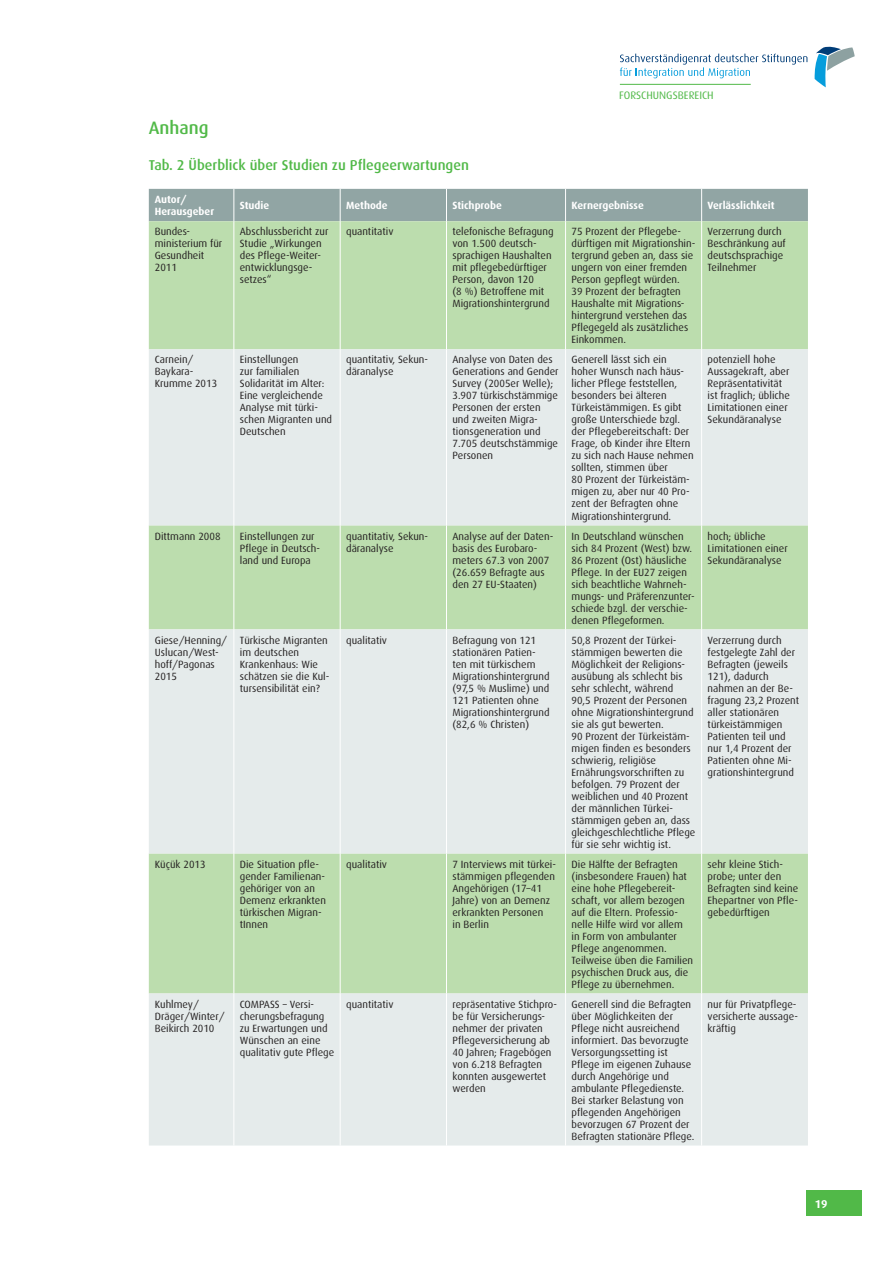
<style>
.page{position:relative;width:893px;height:1263px;background:#fff}
.page>*{position:absolute;margin:0;border:0;box-sizing:border-box;transform-origin:0 0}
.t1{font:500 18px "Dax CE";color:#51b948}
.t2{font:500 14.25px "Dax CE";color:#51b948}
.t3{font:700 11.4px "Dax CE";color:#fff}
.t4{font:10.8px "Dax Turk";color:#51b948}
.t5{font:10.5px/12px "Dax Turk";color:#231f20}
.t6{font:700 10.5px/12px "Dax CE";color:#fff}
</style>
<div class="page">
<div style="left:806px;top:1191px;width:56px;height:25px;background:#51b948"></div>
<svg style="left:814px;top:47px;width:41px;height:40px"></svg>
<svg style="left:620px;top:54px;width:187px;height:24px"></svg>
<hr style="left:620px;top:84px;width:131px;height:1px;background:#51b948">
<div style="left:149px;top:189px;width:659px;height:32px;background:#91a5a4"></div>
<div style="left:149px;top:221px;width:659px;height:128px;background:#bcddae"></div>
<svg style="left:149px;top:349px;width:659px;height:796px;background:#d8e6d8"></svg>
<hr style="left:233px;top:189px;width:1px;height:32px;background:#fff">
<hr style="left:340px;top:189px;width:1px;height:32px;background:#fff">
<hr style="left:446px;top:189px;width:1px;height:32px;background:#fff">
<hr style="left:565px;top:189px;width:1px;height:32px;background:#fff">
<hr style="left:701px;top:189px;width:1px;height:32px;background:#fff">
<hr style="left:233px;top:221px;width:1px;height:128px;background:#fff">
<hr style="left:340px;top:221px;width:1px;height:128px;background:#fff">
<hr style="left:446px;top:221px;width:1px;height:128px;background:#fff">
<hr style="left:565px;top:221px;width:1px;height:128px;background:#fff">
<hr style="left:701px;top:221px;width:1px;height:128px;background:#fff">
<hr style="left:233px;top:349px;width:1px;height:176px;background:#fff">
<hr style="left:340px;top:349px;width:1px;height:176px;background:#fff">
<hr style="left:446px;top:349px;width:1px;height:176px;background:#fff">
<hr style="left:565px;top:349px;width:1px;height:176px;background:#fff">
<hr style="left:701px;top:349px;width:1px;height:176px;background:#fff">
<hr style="left:233px;top:525px;width:1px;height:104px;background:#fff">
<hr style="left:340px;top:525px;width:1px;height:104px;background:#fff">
<hr style="left:446px;top:525px;width:1px;height:104px;background:#fff">
<hr style="left:565px;top:525px;width:1px;height:104px;background:#fff">
<hr style="left:701px;top:525px;width:1px;height:104px;background:#fff">
<hr style="left:233px;top:629px;width:1px;height:224px;background:#fff">
<hr style="left:340px;top:629px;width:1px;height:224px;background:#fff">
<hr style="left:446px;top:629px;width:1px;height:224px;background:#fff">
<hr style="left:565px;top:629px;width:1px;height:224px;background:#fff">
<hr style="left:701px;top:629px;width:1px;height:224px;background:#fff">
<hr style="left:233px;top:853px;width:1px;height:140px;background:#fff">
<hr style="left:340px;top:853px;width:1px;height:140px;background:#fff">
<hr style="left:446px;top:853px;width:1px;height:140px;background:#fff">
<hr style="left:565px;top:853px;width:1px;height:140px;background:#fff">
<hr style="left:701px;top:853px;width:1px;height:140px;background:#fff">
<hr style="left:233px;top:993px;width:1px;height:152px;background:#fff">
<hr style="left:340px;top:993px;width:1px;height:152px;background:#fff">
<hr style="left:446px;top:993px;width:1px;height:152px;background:#fff">
<hr style="left:565px;top:993px;width:1px;height:152px;background:#fff">
<hr style="left:701px;top:993px;width:1px;height:152px;background:#fff">
<p class="t4" style="left:619px;top:89px;width:96px">FORSCHUNGSBEREICH</p>
<h1 class="t1" style="left:149px;top:116px;width:61px">Anhang</h1>
<h2 class="t2" style="left:149px;top:156px;width:322px">Tab. 2 Überblick über Studien zu Pflegeerwartungen</h2>
<p class="t6" style="left:155px;top:193px;width:61px">Autor/<br>Herausgeber</p>
<p class="t6" style="left:240px;top:199px;width:31px">Studie</p>
<p class="t6" style="left:346px;top:199px;width:43px">Methode</p>
<p class="t6" style="left:452px;top:199px;width:51px">Stichprobe</p>
<p class="t6" style="left:571px;top:199px;width:74px">Kernergebnisse</p>
<p class="t6" style="left:708px;top:199px;width:69px">Verlässlichkeit</p>
<p class="t5" style="left:155px;top:226px;width:69px">Bundes&shy;ministerium für<br>Gesundheit<br>2011</p>
<p class="t5" style="left:240px;top:226px;width:90px">Abschlussbericht zur<br>Studie „Wirkungen des Pflege-Weiter&shy;entwicklungsge&shy;setzes“</p>
<p class="t5" style="left:346px;top:226px;width:49px">quantitativ</p>
<p class="t5" style="left:452px;top:226px;width:103px">telefonische Befragung von 1.500 deutsch&shy;sprachigen Haushalten mit pflegebedürftiger<br>Person, davon 120<br>(8 %) Betroffene mit<br>Migrationshintergrund</p>
<p class="t5" style="left:571px;top:226px;width:125px">75 Prozent der Pflegebe&shy;dürftigen mit Migrationshin&shy;tergrund geben an, dass sie ungern von einer fremden<br>Person gepflegt würden.<br>39 Prozent der befragten<br>Haushalte mit Migrations&shy;hintergrund verstehen das<br>Pflegegeld als zusätzliches<br>Einkommen.</p>
<p class="t5" style="left:708px;top:226px;width:80px">Verzerrung durch<br>Beschränkung auf deutschsprachige<br>Teilnehmer</p>
<p class="t5" style="left:155px;top:354px;width:64px">Carnein/<br>Baykara-<br>Krumme 2013</p>
<p class="t5" style="left:240px;top:354px;width:94px">Einstellungen<br>zur familialen<br>Solidarität im Alter:<br>Eine vergleichende<br>Analyse mit türki&shy;schen Migranten und<br>Deutschen</p>
<p class="t5" style="left:346px;top:354px;width:83px">quantitativ, Sekun&shy;däranalyse</p>
<p class="t5" style="left:452px;top:354px;width:108px">Analyse von Daten des<br>Generations and Gender<br>Survey (2005er Welle);<br>3.907 türkischstämmige<br>Personen der ersten und zweiten Migra&shy;tionsgeneration und<br>7.705 deutschstämmige<br>Personen</p>
<p class="t5" style="left:571px;top:354px;width:124px">Generell lässt sich ein hoher Wunsch nach häus&shy;licher Pflege feststellen, besonders bei älteren<br>Türkeistämmigen. Es gibt große Unterschiede bzgl. der Pflegebereitschaft: Der<br>Frage, ob Kinder ihre Eltern zu sich nach Hause nehmen sollten, stimmen über<br>80 Prozent der Türkeistäm&shy;migen zu, aber nur 40 Pro&shy;zent der Befragten ohne<br>Migrationshintergrund.</p>
<p class="t5" style="left:708px;top:354px;width:84px">potenziell hohe<br>Aussagekraft, aber<br>Repräsentativität ist fraglich; übliche<br>Limitationen einer<br>Sekundäranalyse</p>
<p class="t5" style="left:155px;top:530px;width:67px">Dittmann 2008</p>
<p class="t5" style="left:240px;top:530px;width:82px">Einstellungen zur<br>Pflege in Deutsch&shy;land und Europa</p>
<p class="t5" style="left:346px;top:530px;width:83px">quantitativ, Sekun&shy;däranalyse</p>
<p class="t5" style="left:452px;top:530px;width:102px">Analyse auf der Daten&shy;basis des Eurobaro&shy;meters 67.3 von 2007 (26.659 Befragte aus den 27 EU-Staaten)</p>
<p class="t5" style="left:572px;top:530px;width:125px">In Deutschland wünschen sich 84 Prozent (West) bzw.<br>86 Prozent (Ost) häusliche<br>Pflege. In der EU27 zeigen sich beachtliche Wahrneh&shy;mungs- und Präferenzunter&shy;schiede bzgl. der verschie&shy;denen Pflegeformen.</p>
<p class="t5" style="left:708px;top:530px;width:82px">hoch; übliche<br>Limitationen einer<br>Sekundäranalyse</p>
<p class="t5" style="left:155px;top:634px;width:74px">Giese/Henning/<br>Uslucan/West&shy;hoff/Pagonas<br>2015</p>
<p class="t5" style="left:240px;top:634px;width:91px">Türkische Migranten im deutschen<br>Krankenhaus: Wie schätzen sie die Kul&shy;tursensibilität ein?</p>
<p class="t5" style="left:346px;top:634px;width:42px">qualitativ</p>
<p class="t5" style="left:452px;top:634px;width:99px">Befragung von 121 stationären Patien&shy;ten mit türkischem<br>Migrationshintergrund (97,5 % Muslime) und<br>121 Patienten ohne<br>Migrationshintergrund (82,6 % Christen)</p>
<p class="t5" style="left:572px;top:634px;width:125px">50,8 Prozent der Türkei&shy;stämmigen bewerten die<br>Möglichkeit der Religions&shy;ausübung als schlecht bis sehr schlecht, während<br>90,5 Prozent der Personen ohne Migrationshintergrund sie als gut bewerten.<br>90 Prozent der Türkeistäm&shy;migen finden es besonders schwierig, religiöse<br>Ernährungsvorschriften zu befolgen. 79 Prozent der weiblichen und 40 Prozent der männlichen Türkei&shy;stämmigen geben an, dass gleichgeschlechtliche Pflege für sie sehr wichtig ist.</p>
<p class="t5" style="left:708px;top:634px;width:93px">Verzerrung durch festgelegte Zahl der<br>Befragten (jeweils<br>121), dadurch nahmen an der Be&shy;fragung 23,2 Prozent aller stationären türkeistämmigen<br>Patienten teil und nur 1,4 Prozent der<br>Patienten ohne Mi&shy;grationshintergrund</p>
<p class="t5" style="left:155px;top:858px;width:52px">Küçük 2013</p>
<p class="t5" style="left:240px;top:858px;width:88px">Die Situation pfle&shy;gender Familienan&shy;gehöriger von an<br>Demenz erkrankten türkischen Migran&shy;tInnen</p>
<p class="t5" style="left:346px;top:858px;width:42px">qualitativ</p>
<p class="t5" style="left:452px;top:858px;width:105px">7 Interviews mit türkei&shy;stämmigen pflegenden<br>Angehörigen (17–41<br>Jahre) von an Demenz erkrankten Personen<br>in Berlin</p>
<p class="t5" style="left:572px;top:858px;width:123px">Die Hälfte der Befragten (insbesondere Frauen) hat eine hohe Pflegebereit&shy;schaft, vor allem bezogen auf die Eltern. Professio&shy;nelle Hilfe wird vor allem in Form von ambulanter<br>Pflege angenommen.<br>Teilweise üben die Familien psychischen Druck aus, die<br>Pflege zu übernehmen.</p>
<p class="t5" style="left:708px;top:858px;width:92px">sehr kleine Stich&shy;probe; unter den<br>Befragten sind keine<br>Ehepartner von Pfle&shy;gebedürftigen</p>
<p class="t5" style="left:155px;top:998px;width:71px">Kuhlmey/<br>Dräger/Winter/<br>Beikirch 2010</p>
<p class="t5" style="left:240px;top:998px;width:96px">COMPASS – Versi&shy;cherungsbefragung zu Erwartungen und<br>Wünschen an eine qualitativ gute Pflege</p>
<p class="t5" style="left:346px;top:998px;width:49px">quantitativ</p>
<p class="t5" style="left:452px;top:998px;width:106px">repräsentative Stichpro&shy;be für Versicherungs&shy;nehmer der privaten<br>Pflegeversicherung ab<br>40 Jahren; Fragebögen von 6.218 Befragten konnten ausgewertet werden</p>
<p class="t5" style="left:572px;top:998px;width:124px">Generell sind die Befragten über Möglichkeiten der<br>Pflege nicht ausreichend informiert. Das bevorzugte<br>Versorgungssetting ist<br>Pflege im eigenen Zuhause durch Angehörige und ambulante Pflegedienste.<br>Bei starker Belastung von pflegenden Angehörigen bevorzugen 67 Prozent der<br>Befragten stationäre Pflege.</p>
<p class="t5" style="left:708px;top:998px;width:92px">nur für Privatpflege&shy;versicherte aussage&shy;kräftig</p>
<p class="t3" style="left:815px;top:1196px;width:14px">19</p>
</div>
